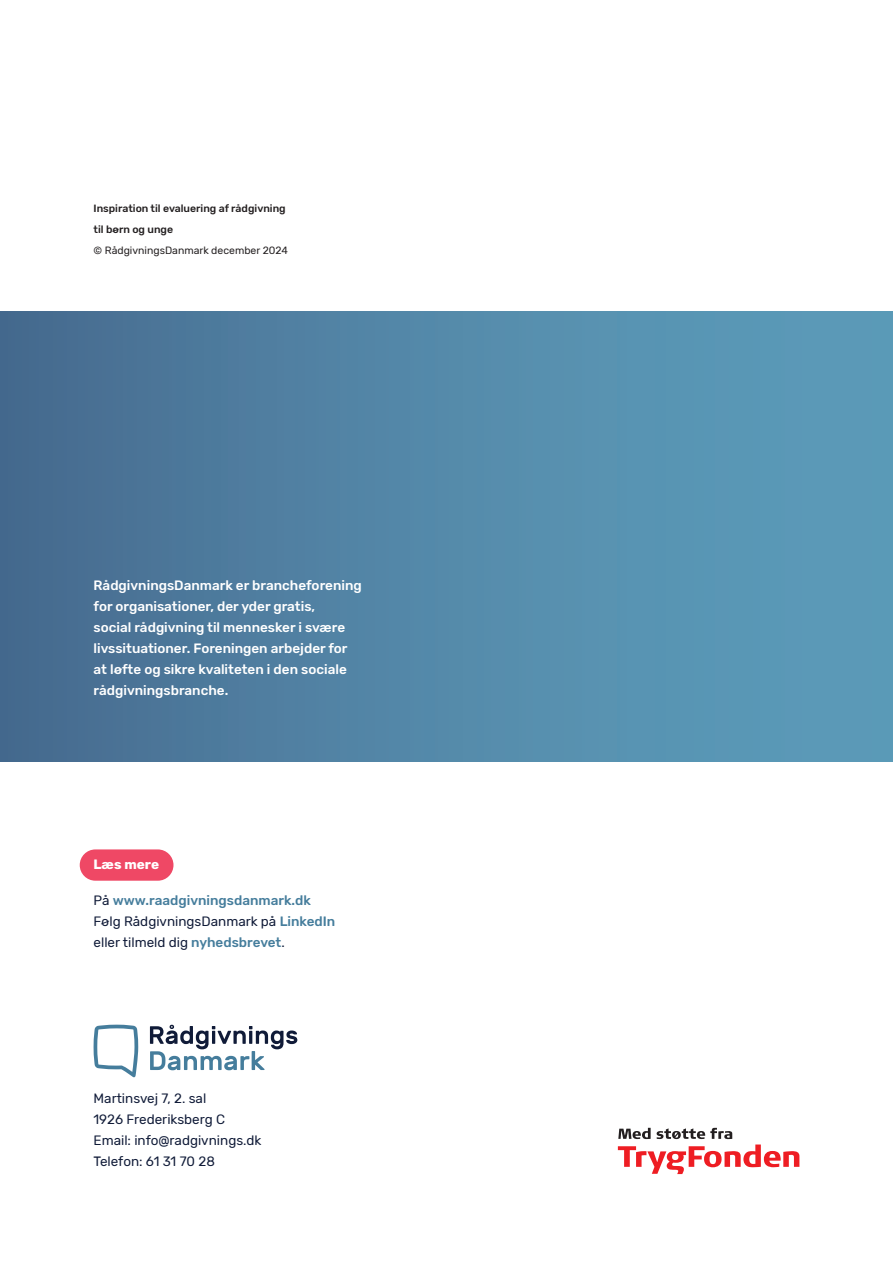
<style>
.page{position:relative;width:893px;height:1263px;background:#fff}
.page>*{position:absolute;margin:0;border:0;box-sizing:border-box;transform-origin:0 0}
.Niveau_3___Mellemrubrikker{font:500 13.5px/21px "Rubik";color:#fff}
.Brødtekst{font:13.5px/21px "Rubik";color:#101b38}
.Brødtekst-2{font:500 13.5px "Rubik";color:#457d9c}
.Brødtekst-3{font:700 13.5px "Rubik";color:#fff}
.Niveau_3___Mellemrubrikker-2{font:500 10.5px "Rubik";color:#231f20}
.Niveau_3___Mellemrubrikker-3{font:10.5px "Rubik";color:#231f20}
.s1{font-weight:400;color:#101b38}
.s2{font-weight:500;color:#457d9c}
</style>
<div class="page">
<div style="left:0;top:311px;width:893px;height:450px;background:linear-gradient(to right,#486d91,#5ea1be)"></div>
<div style="left:80px;top:849px;width:93px;height:32px;background:#ef4865;border-radius:16px"></div>
<svg style="left:150px;top:1025px;width:147px;height:45px"></svg>
<svg style="left:94px;top:1025px;width:44px;height:52px"></svg>
<svg style="left:618px;top:1128px;width:181px;height:46px"></svg>
<p class="Niveau_3___Mellemrubrikker-2" style="left:94px;top:203px;width:194px">Inspiration til evaluering af rådgivning</p>
<p class="Niveau_3___Mellemrubrikker-2" style="left:94px;top:224px;width:81px">til børn og unge</p>
<p class="Niveau_3___Mellemrubrikker-3" style="left:94px;top:245px;width:196px">© RådgivningsDanmark december 2024</p>
<p class="Niveau_3___Mellemrubrikker" style="left:94px;top:576px;width:270px">RådgivningsDanmark er brancheforening for organisationer, der yder gratis,<br>social rådgivning til mennesker i svære livssituationer. Foreningen arbejder for at løfte og sikre kvaliteten i den sociale rådgivningsbranche.</p>
<p class="Brødtekst-3" style="left:94px;top:856px;width:67px">Læs mere</p>
<p class="Brødtekst-2" style="left:94px;top:893px;width:219px"><span class="s1">På</span> www.raadgivningsdanmark.dk</p>
<p class="Brødtekst" style="left:94px;top:912px;width:243px">Følg RådgivningsDanmark på <span class="s2">LinkedIn </span>eller tilmeld dig <span class="s2">nyhedsbrevet</span>.</p>
<p class="Brødtekst" style="left:94px;top:1088px;width:114px">Martinsvej 7, 2. sal</p>
<p class="Brødtekst" style="left:94px;top:1109px;width:133px">1926 Frederiksberg C</p>
<p class="Brødtekst" style="left:94px;top:1130px;width:169px">Email: info@radgivnings.dk<br>Telefon: 61 31 70 28</p>
</div>
